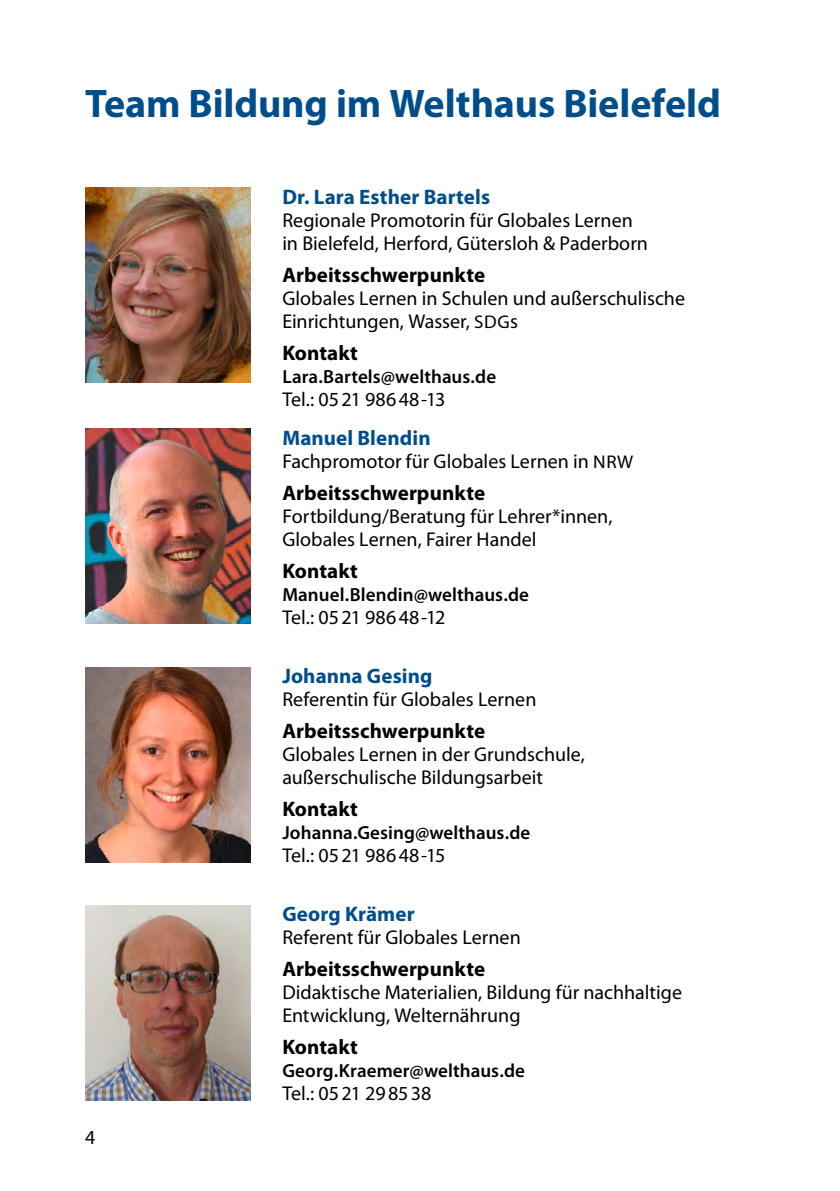
<style>
.page{position:relative;width:840px;height:1191px;background:#fff}
.page>*{position:absolute;margin:0;border:0;box-sizing:border-box;transform-origin:0 0}
.Head_1_Kopie{font:700 40px "Myriad Pro";letter-spacing:-.005em;color:#004d8c}
.TeamSubhead{font:700 21px "Myriad Pro";letter-spacing:.005em;color:#000}
.TeamName{font:700 21px "Myriad Pro";letter-spacing:.005em;color:#004d8c}
.TeamFunktion{font:20px/23px "Myriad Pro";color:#000}
.Pagina{font:20px "Myriad Pro";color:#000}
.TeamFunktion-2{font:600 19px "Myriad Pro";letter-spacing:.005em;color:#000}
.s1{font-size:18.4px}
</style>
<div class="page">
<img style="left:85px;top:188px;width:165px;height:195px">
<img style="left:85px;top:429px;width:165px;height:195px">
<img style="left:85px;top:667px;width:165px;height:195px">
<img style="left:85px;top:905px;width:165px;height:195px">
<p class="Head_1_Kopie" style="left:85px;top:82px;width:637px">Team Bildung im Welthaus Bielefeld</p>
<p class="TeamName" style="left:282px;top:185px;width:209px">Dr. Lara Esther Bartels</p>
<p class="TeamFunktion" style="left:282px;top:209px;width:367px">Regionale Promotorin für Globales Lernen in Bielefeld, Herford, Gütersloh &amp; Paderborn</p>
<p class="TeamSubhead" style="left:282px;top:263px;width:204px">Arbeitsschwerpunkte</p>
<p class="TeamFunktion" style="left:282px;top:287px;width:404px">Globales Lernen in Schulen und außerschulische<br>Einrichtungen, Wasser, <span class="s1">SDG</span>s</p>
<p class="TeamSubhead" style="left:282px;top:341px;width:77px">Kontakt</p>
<p class="TeamFunktion-2" style="left:282px;top:366px;width:215px">Lara.Bartels@welthaus.de</p>
<p class="TeamFunktion" style="left:282px;top:388px;width:164px">Tel.: 0521 98648 -13</p>
<p class="TeamName" style="left:282px;top:426px;width:150px">Manuel Blendin</p>
<p class="TeamFunktion" style="left:282px;top:450px;width:352px">Fachpromotor für Globales Lernen in <span class="s1">NRW</span></p>
<p class="TeamSubhead" style="left:282px;top:481px;width:204px">Arbeitsschwerpunkte</p>
<p class="TeamFunktion" style="left:282px;top:505px;width:331px">Fortbildung/Beratung für Lehrer*innen,<br>Globales Lernen, Fairer Handel</p>
<p class="TeamSubhead" style="left:282px;top:559px;width:77px">Kontakt</p>
<p class="TeamFunktion-2" style="left:282px;top:584px;width:248px">Manuel.Blendin@welthaus.de</p>
<p class="TeamFunktion" style="left:282px;top:606px;width:164px">Tel.: 0521 98648 -12</p>
<p class="TeamName" style="left:282px;top:664px;width:151px">Johanna Gesing</p>
<p class="TeamFunktion" style="left:282px;top:688px;width:255px">Referentin für Globales Lernen</p>
<p class="TeamSubhead" style="left:282px;top:719px;width:204px">Arbeitsschwerpunkte</p>
<p class="TeamFunktion" style="left:282px;top:743px;width:304px">Globales Lernen in der Grundschule,</p>
<p class="TeamFunktion" style="left:282px;top:766px;width:262px">außerschulische Bildungsarbeit</p>
<p class="TeamSubhead" style="left:282px;top:797px;width:77px">Kontakt</p>
<p class="TeamFunktion-2" style="left:282px;top:822px;width:249px">Johanna.Gesing@welthaus.de</p>
<p class="TeamFunktion" style="left:282px;top:844px;width:164px">Tel.: 0521 98648 -15</p>
<p class="Pagina" style="left:85px;top:1126px;width:12px">4</p>
<p class="TeamName" style="left:282px;top:902px;width:134px">Georg Krämer</p>
<p class="TeamFunktion" style="left:282px;top:926px;width:240px">Referent für Globales Lernen</p>
<p class="TeamSubhead" style="left:282px;top:957px;width:204px">Arbeitsschwerpunkte</p>
<p class="TeamFunktion" style="left:282px;top:981px;width:401px">Didaktische Materialien, Bildung für nachhaltige<br>Entwicklung, Welternährung</p>
<p class="TeamSubhead" style="left:282px;top:1035px;width:77px">Kontakt</p>
<p class="TeamFunktion-2" style="left:282px;top:1060px;width:244px">Georg.Kraemer@welthaus.de</p>
<p class="TeamFunktion" style="left:282px;top:1082px;width:150px">Tel.: 0521 298538</p>
</div>
